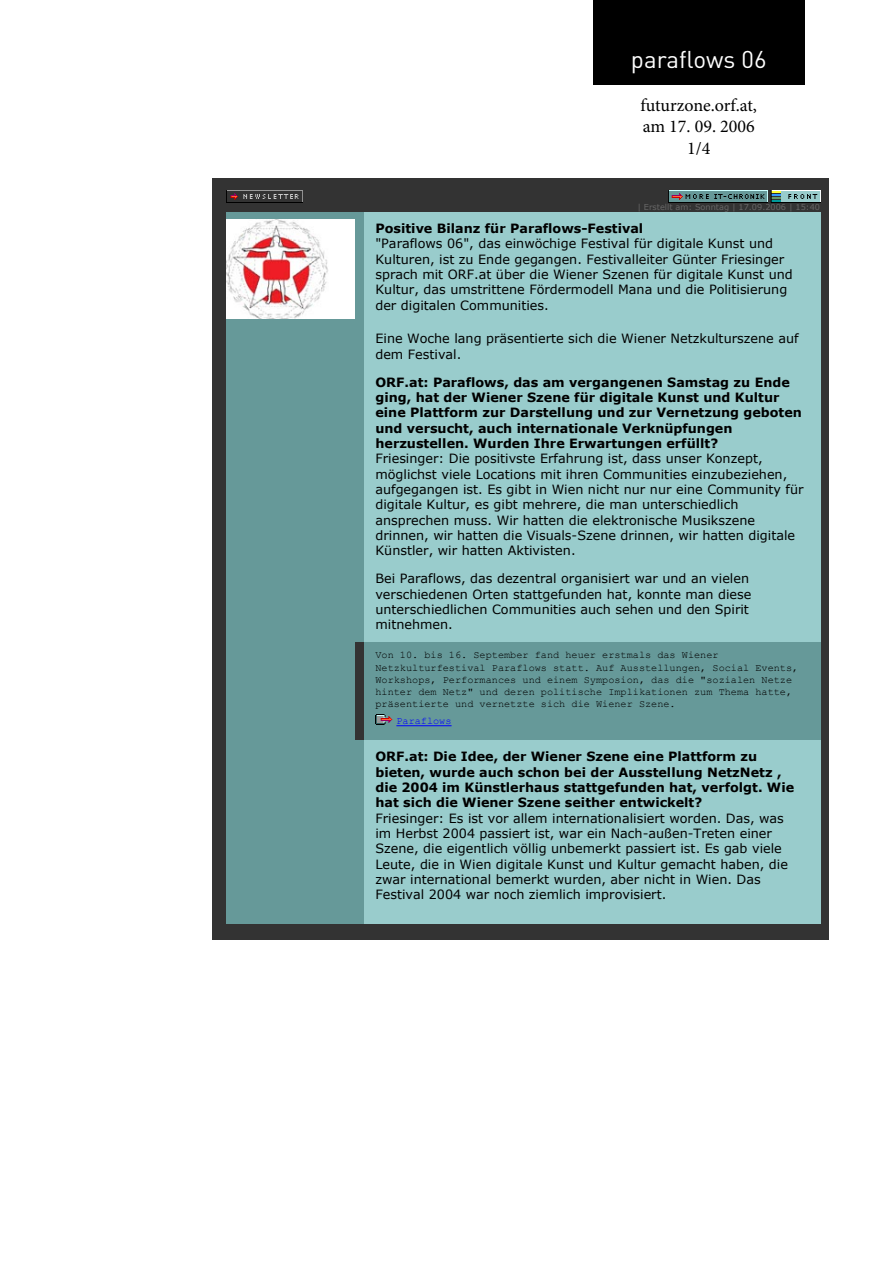
<style>
.page{position:relative;width:893px;height:1263px;background:#fff}
.page>*{position:absolute;margin:0;border:0;box-sizing:border-box;transform-origin:0 0}
.t1{font:24px "DIN Pro";color:#fff}
.t2{font:18px/21.6px "Minion Pro";color:#000;text-align:center}
.t3{font:12.75px/15.3px "Verdana";color:#000}
.t4{font:700 12.75px/15.3px "Verdana";color:#000}
.t5{font:10.2px/12.3px "Courier New";color:#000}
.t6{font:10.2px "Courier New";color:#00f}
.t7{font:8.1px "Verdana";color:#666}
</style>
<div class="page">
<div style="left:593px;top:0;width:211px;height:85px;background:#000"></div>
<div style="left:213px;top:179px;width:616px;height:761px;background:#333"></div>
<div style="left:226px;top:212px;width:129px;height:110px;background:#699"></div>
<div style="left:355px;top:212px;width:9px;height:110px;background:#699"></div>
<div style="left:364px;top:212px;width:456px;height:110px;background:#9cc"></div>
<div style="left:226px;top:322px;width:129px;height:320px;background:#699"></div>
<div style="left:355px;top:322px;width:9px;height:320px;background:#699"></div>
<div style="left:364px;top:322px;width:456px;height:320px;background:#9cc"></div>
<div style="left:226px;top:642px;width:129px;height:98px;background:#699"></div>
<div style="left:364px;top:642px;width:456px;height:98px;background:#699"></div>
<div style="left:226px;top:740px;width:129px;height:184px;background:#699"></div>
<div style="left:355px;top:740px;width:9px;height:184px;background:#699"></div>
<div style="left:364px;top:740px;width:456px;height:184px;background:#9cc"></div>
<img style="left:226px;top:190px;width:77px;height:12px">
<img style="left:669px;top:190px;width:151px;height:12px">
<img style="left:226px;top:219px;width:129px;height:100px">
<img style="left:375px;top:714px;width:18px;height:10px">
<hr style="left:396px;top:725px;width:56px;height:1px;background:#00f">
<h1 class="t1" style="left:631px;top:43px;width:137px">paraflows 06</h1>
<h2 class="t2" style="left:640px;top:94px;width:118px">futurzone.orf.at, am 17. 09. 2006<br>1/4</h2>
<p class="t7" style="left:637px;top:201px;width:184px">| Erstellt am: Sonntag | 17.09.2006 | 15:40</p>
<p class="t4" style="left:375px;top:221px;width:269px">Positive Bilanz für Paraflows-Festival</p>
<p class="t3" style="left:375px;top:236px;width:419px">"Paraflows 06", das einwöchige Festival für digitale Kunst und Kulturen, ist zu Ende gegangen. Festivalleiter Günter Friesinger sprach mit ORF.at über die Wiener Szenen für digitale Kunst und Kultur, das umstrittene Fördermodell Mana und die Politisierung der digitalen Communities.</p>
<p class="t3" style="left:375px;top:331px;width:425px">Eine Woche lang präsentierte sich die Wiener Netzkulturszene auf dem Festival.</p>
<p class="t4" style="left:375px;top:374px;width:428px">ORF.at: Paraflows, das am vergangenen Samstag zu Ende ging, hat der Wiener Szene für digitale Kunst und Kultur eine Plattform zur Darstellung und zur Vernetzung geboten und versucht, auch internationale Verknüpfungen herzustellen. Wurden Ihre Erwartungen erfüllt?</p>
<p class="t3" style="left:375px;top:451px;width:430px">Friesinger: Die positivste Erfahrung ist, dass unser Konzept, möglichst viele Locations mit ihren Communities einzubeziehen, aufgegangen ist. Es gibt in Wien nicht nur nur eine Community für digitale Kultur, es gibt mehrere, die man unterschiedlich ansprechen muss. Wir hatten die elektronische Musikszene drinnen, wir hatten die Visuals-Szene drinnen, wir hatten digitale Künstler, wir hatten Aktivisten.</p>
<p class="t3" style="left:375px;top:571px;width:377px">Bei Paraflows, das dezentral organisiert war und an vielen verschiedenen Orten stattgefunden hat, konnte man diese unterschiedlichen Communities auch sehen und den Spirit mitnehmen.</p>
<p class="t5" style="left:375px;top:649px;width:424px">Von 10. bis 16. September fand heuer erstmals das Wiener Netzkulturfestival Paraflows statt. Auf Ausstellungen, Social Events, Workshops, Performances und einem Symposion, das die "sozialen Netze hinter dem Netz" und deren politische Implikationen zum Thema hatte, präsentierte und vernetzte sich die Wiener Szene.</p>
<p class="t6" style="left:396px;top:715px;width:57px">Paraflows</p>
<p class="t4" style="left:375px;top:749px;width:420px">ORF.at: Die Idee, der Wiener Szene eine Plattform zu bieten, wurde auch schon bei der Ausstellung NetzNetz , die 2004 im Künstlerhaus stattgefunden hat, verfolgt. Wie hat sich die Wiener Szene seither entwickelt?</p>
<p class="t3" style="left:375px;top:810px;width:414px">Friesinger: Es ist vor allem internationalisiert worden. Das, was im Herbst 2004 passiert ist, war ein Nach-außen-Treten einer Szene, die eigentlich völlig unbemerkt passiert ist. Es gab viele Leute, die in Wien digitale Kunst und Kultur gemacht haben, die zwar international bemerkt wurden, aber nicht in Wien. Das Festival 2004 war noch ziemlich improvisiert.</p>
</div>
